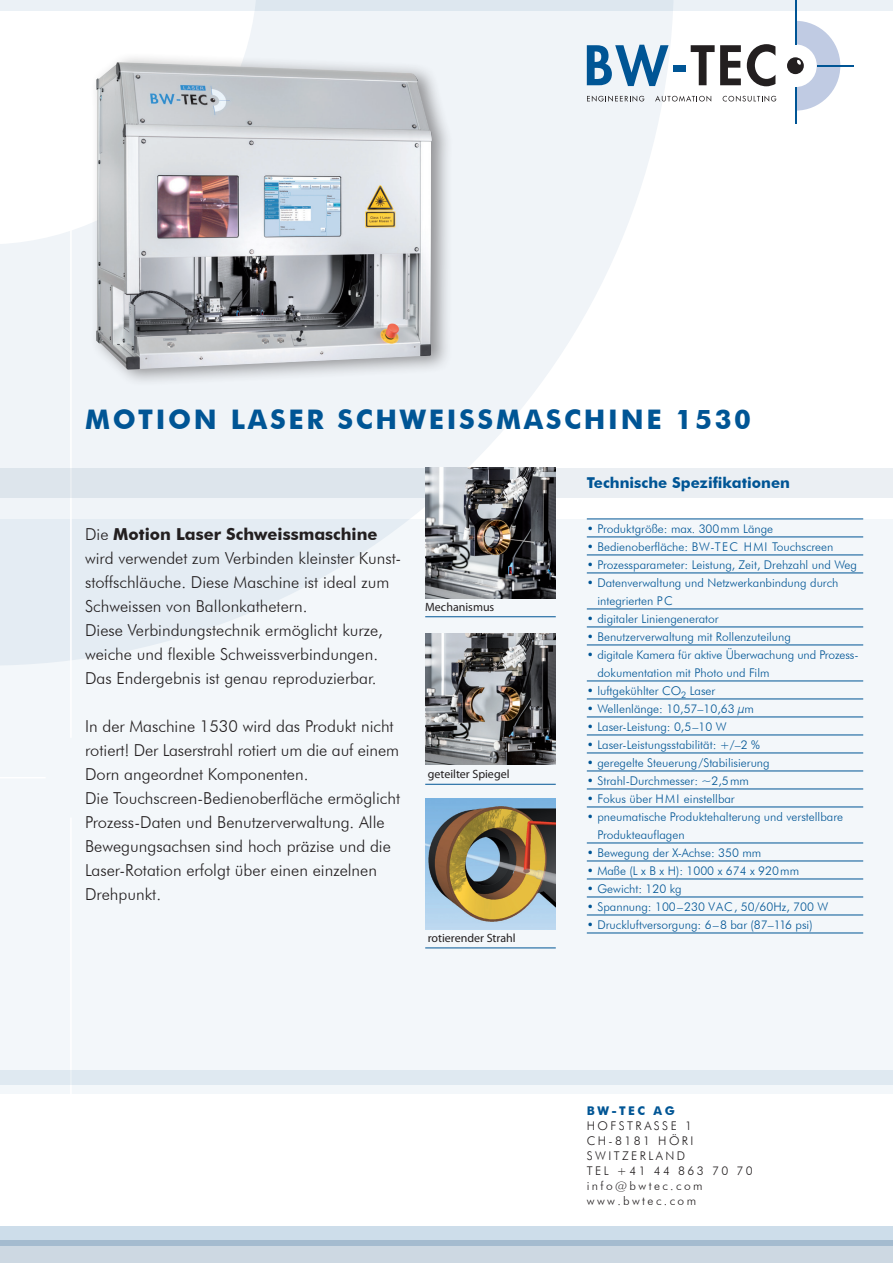
<style>
.page{position:relative;width:893px;height:1263px;background:#fff}
.page>*{position:absolute;margin:0;border:0;box-sizing:border-box;transform-origin:0 0}
.t1{font:700 27px "Futura BT";letter-spacing:.1em;color:#005595}
.t2{font:300 16.5px/24px "Futura BT";color:#231f20}
.t3{font:700 15px "Futura BT";color:#005595}
.t4{font:300 12px/18px "Futura BT";color:#005595}
.t5{font:300 12px/15px "Futura BT";letter-spacing:.2em;color:#231f20}
.t6{font:12px "Myriad Pro";color:#231f20}
.t7{font:700 12px "Futura BT";letter-spacing:.2em;color:#005595}
.s1{font-weight:700}
</style>
<div class="page">
<svg style="left:0;top:11px;width:674px;height:508px;fill:#f0f4f8"></svg>
<svg style="left:0;top:0;width:893px;height:11px;background:#e4ecf2"></svg>
<svg style="left:587px;top:45px;width:82px;height:41px"></svg>
<div style="left:673px;top:65px;width:13px;height:6px;background:#005595"></div>
<svg style="left:691px;top:45px;width:50px;height:40px"></svg>
<svg style="left:747px;top:44px;width:28px;height:42px"></svg>
<div style="left:787px;top:57px;width:17px;height:17px;background:#231f20;border-radius:50%"></div>
<svg style="left:795px;top:21px;width:45px;height:90px"></svg>
<hr style="left:795px;top:0;width:1px;height:44px;background:#005595">
<hr style="left:795px;top:87px;width:1px;height:37px;background:#005595">
<hr style="left:817px;top:65px;width:36px;height:1px;background:#005595">
<svg style="left:587px;top:96px;width:57px;height:6px"></svg>
<svg style="left:655px;top:96px;width:56px;height:6px"></svg>
<svg style="left:723px;top:96px;width:53px;height:6px"></svg>
<div style="left:0;top:519px;width:893px;height:575px;background:linear-gradient(to right,#eff4f8,#f3f7fa)"></div>
<hr style="left:0;top:777px;width:46px;height:1px;background:#fff">
<hr style="left:70px;top:178px;width:2px;height:560px;background:#fff">
<svg style="left:0;top:468px;width:893px;height:29px;background:#e3e9ef"></svg>
<hr style="left:70px;top:817px;width:2px;height:336px;background:#fff">
<div style="left:0;top:1070px;width:893px;height:14px;background:#dfe9f1"></div>
<div style="left:0;top:1226px;width:893px;height:20px;background:#cdddea"></div>
<svg style="left:0;top:1240px;width:893px;height:23px;background:#c2d0dd"></svg>
<img style="left:425px;top:799px;width:131px;height:130px">
<hr style="left:425px;top:948px;width:131px;height:1px;background:#005595">
<hr style="left:425px;top:616px;width:131px;height:1px;background:#005595">
<img style="left:425px;top:468px;width:131px;height:130px">
<img style="left:425px;top:634px;width:131px;height:130px">
<hr style="left:425px;top:784px;width:131px;height:1px;background:#005595">
<hr style="left:587px;top:519px;width:276px;height:1px;background:#005595">
<hr style="left:587px;top:537px;width:276px;height:1px;background:#005595">
<hr style="left:587px;top:555px;width:276px;height:1px;background:#005595">
<hr style="left:587px;top:573px;width:276px;height:1px;background:#005595">
<hr style="left:587px;top:609px;width:276px;height:1px;background:#005595">
<hr style="left:587px;top:627px;width:276px;height:1px;background:#005595">
<hr style="left:587px;top:645px;width:276px;height:1px;background:#005595">
<hr style="left:587px;top:681px;width:276px;height:1px;background:#005595">
<hr style="left:587px;top:699px;width:276px;height:1px;background:#005595">
<hr style="left:587px;top:717px;width:276px;height:1px;background:#005595">
<hr style="left:587px;top:735px;width:276px;height:1px;background:#005595">
<hr style="left:587px;top:753px;width:276px;height:1px;background:#005595">
<hr style="left:587px;top:771px;width:276px;height:1px;background:#005595">
<hr style="left:587px;top:789px;width:276px;height:1px;background:#005595">
<hr style="left:587px;top:807px;width:276px;height:1px;background:#005595">
<hr style="left:587px;top:843px;width:276px;height:1px;background:#005595">
<hr style="left:587px;top:861px;width:276px;height:1px;background:#005595">
<hr style="left:587px;top:879px;width:276px;height:1px;background:#005595">
<hr style="left:587px;top:897px;width:276px;height:1px;background:#005595">
<hr style="left:587px;top:915px;width:276px;height:1px;background:#005595">
<hr style="left:587px;top:933px;width:276px;height:1px;background:#005595">
<div style="left:89px;top:51px;width:363px;height:335px;background:#231f20;opacity:.46"></div>
<img style="left:96px;top:62px;width:336px;height:307px">
<h1 class="t1" style="left:85px;top:403px;width:668px">MOTION LASER SCHWEISSMASCHINE 1530</h1>
<p class="t2" style="left:85px;top:522px;width:318px">Die <span class="s1">Motion Laser Schweissmaschine </span>wird verwendet zum Verbinden kleinster Kunst&shy;stoffschläuche. Diese Maschine ist ideal zum Schweissen von Ballonkathetern.<br>Diese Verbindungstechnik ermöglicht kurze, weiche und flexible Schweissverbindungen.<br>Das Endergebnis ist genau reproduzierbar.</p>
<p class="t2" style="left:85px;top:714px;width:317px">In der Maschine 1530 wird das Produkt nicht rotiert! Der Laserstrahl rotiert um die auf einem Dorn angeordnet Komponenten.<br>Die Touchscreen-Bedienoberfläche ermöglicht Prozess-Daten und Benutzerverwaltung. Alle Bewegungsachsen sind hoch präzise und die Laser-Rotation erfolgt über einen einzelnen Drehpunkt.</p>
<p class="t6" style="left:425px;top:599px;width:71px">Mechanismus</p>
<p class="t6" style="left:428px;top:767px;width:83px">geteilter Spiegel</p>
<p class="t6" style="left:428px;top:930px;width:89px">rotierender Strahl</p>
<p class="t3" style="left:587px;top:473px;width:205px">Technische Spezifikationen</p>
<p class="t4" style="left:587px;top:519px;width:188px">• Produktgröße: max. 300mm Länge</p>
<p class="t4" style="left:587px;top:537px;width:248px">• Bedienoberfläche: BW-TEC HMI Touchscreen</p>
<p class="t4" style="left:587px;top:555px;width:272px">• Prozessparameter: Leistung, Zeit, Drehzahl und Weg</p>
<p class="t4" style="left:597px;top:573px;width:243px;text-indent:-11px">• Datenverwaltung und Netzwerkanbindung durch integrierten PC</p>
<p class="t4" style="left:587px;top:609px;width:133px">• digitaler Liniengenerator</p>
<p class="t4" style="left:587px;top:627px;width:206px">• Benutzerverwaltung mit Rollenzuteilung</p>
<p class="t4" style="left:597px;top:645px;width:263px;text-indent:-11px">• digitale Kamera für aktive Überwachung und Prozess&shy;dokumentation mit Photo und Film</p>
<p class="t4" style="left:587px;top:681px;width:130px">• luftgekühlter CO<sub>2</sub> Laser</p>
<p class="t4" style="left:587px;top:699px;width:169px">• Wellenlänge: 10,57–10,63 μm</p>
<p class="t4" style="left:587px;top:717px;width:141px">• Laser-Leistung: 0,5–10 W</p>
<p class="t4" style="left:587px;top:735px;width:175px">• Laser-Leistungsstabilität: +/–2 %</p>
<p class="t4" style="left:587px;top:753px;width:184px">• geregelte Steuerung/Stabilisierung</p>
<p class="t4" style="left:587px;top:771px;width:164px">• Strahl-Durchmesser: ~2,5mm</p>
<p class="t4" style="left:587px;top:789px;width:149px">• Fokus über HMI einstellbar</p>
<p class="t4" style="left:597px;top:807px;width:247px;text-indent:-11px">• pneumatische Produktehalterung und verstellbare<br>Produkteauflagen</p>
<p class="t4" style="left:587px;top:843px;width:176px">• Bewegung der X-Achse: 350 mm</p>
<p class="t4" style="left:587px;top:861px;width:214px">• Maße (L x B x H): 1000 x 674 x 920mm</p>
<p class="t4" style="left:587px;top:879px;width:96px">• Gewicht: 120 kg</p>
<p class="t4" style="left:587px;top:897px;width:243px">• Spannung: 100–230 VAC, 50/60Hz, 700 W</p>
<p class="t4" style="left:587px;top:915px;width:227px">• Druckluftversorgung: 6–8 bar (87–116 psi)</p>
<p class="t7" style="left:587px;top:1103px;width:89px">BW-TEC AG</p>
<p class="t5" style="left:587px;top:1118px;width:167px">HOFSTRASSE 1<br>CH-8181 HÖRI<br>SWITZERLAND<br>TEL +41 44 863 70 70 info@bwtec.com www.bwtec.com</p>
</div>
